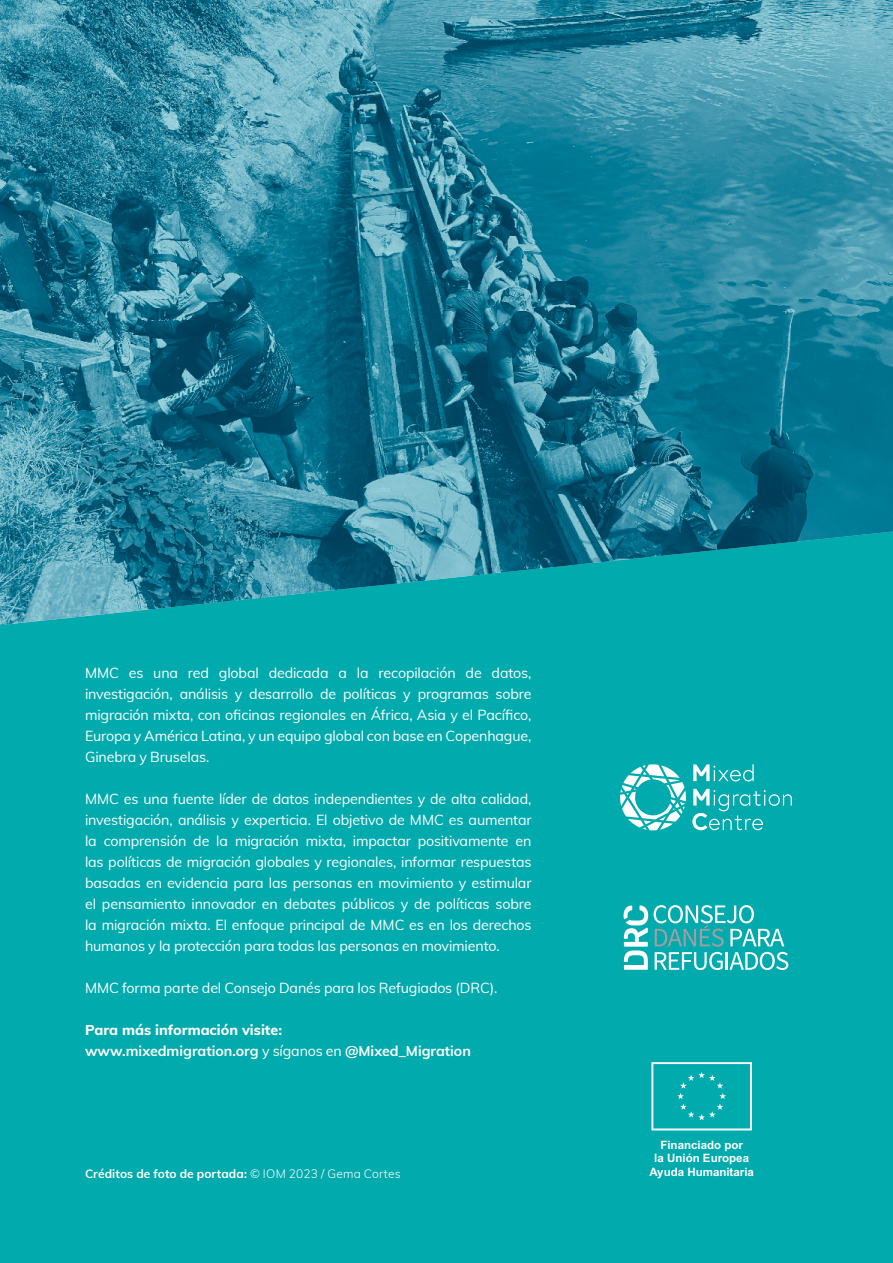
<style>
.page{position:relative;width:893px;height:1263px;background:#00aaad}
.page>*{position:absolute;margin:0;border:0;box-sizing:border-box;transform-origin:0 0}
.t1{font:14.25px/21px "Muli";letter-spacing:-.01em;color:#fff;text-align:justify}
.t2{font:700 14.25px/21px "Muli";color:#fff}
.t3{font:700 12px "Muli";letter-spacing:.005em;color:#fff}
.t4{font:700 11.55px/13.8px "Arial";color:#fff;text-align:center}
.s1{font-weight:800}
.s2{font-weight:400}
.s3{font-weight:300}
</style>
<div class="page">
<svg style="left:620px;top:764px;width:66px;height:66px"></svg>
<svg style="left:693px;top:764px;width:61px;height:17px"></svg>
<svg style="left:692px;top:789px;width:100px;height:41px"></svg>
<svg style="left:624px;top:905px;width:24px;height:65px"></svg>
<svg style="left:654px;top:905px;width:134px;height:65px"></svg>
<img style="left:0;top:0;width:893px;height:625px">
<svg style="left:651px;top:1062px;width:101px;height:68px"></svg>
<p class="t1" style="left:85px;top:661px;width:448px">MMC es una red global dedicada a la recopilación de datos, investigación, análisis y desarrollo de políticas y programas sobre migración mixta, con oficinas regionales en África, Asia y el Pacífico, Europa y América Latina, y un equipo global con base en Copenhague, Ginebra y Bruselas.</p>
<p class="t1" style="left:85px;top:787px;width:448px">MMC es una fuente líder de datos independientes y de alta calidad, investigación, análisis y experticia. El objetivo de MMC es aumentar la comprensión de la migración mixta, impactar positivamente en las políticas de migración globales y regionales, informar respuestas basadas en evidencia para las personas en movimiento y estimular el pensamiento innovador en debates públicos y de políticas sobre la migración mixta. El enfoque principal de MMC es en los derechos humanos y la protección para todas las personas en movimiento.</p>
<p class="t1" style="left:85px;top:976px;width:414px">MMC forma parte del Consejo Danés para los Refugiados (DRC).</p>
<p class="t2" style="left:85px;top:1018px;width:387px"><span class="s1">Para más información visite:<br></span>www.mixedmigration.org <span class="s2">y síganos en</span> @Mixed_Migration</p>
<p class="t3" style="left:85px;top:1165px;width:317px">Créditos de foto de portada: <span class="s3">© IOM 2023 / Gema Cortes</span></p>
<p class="t4" style="left:649px;top:1138px;width:106px">Financiado por<br>la Unión Europea<br>Ayuda Humanitaria</p>
</div>
